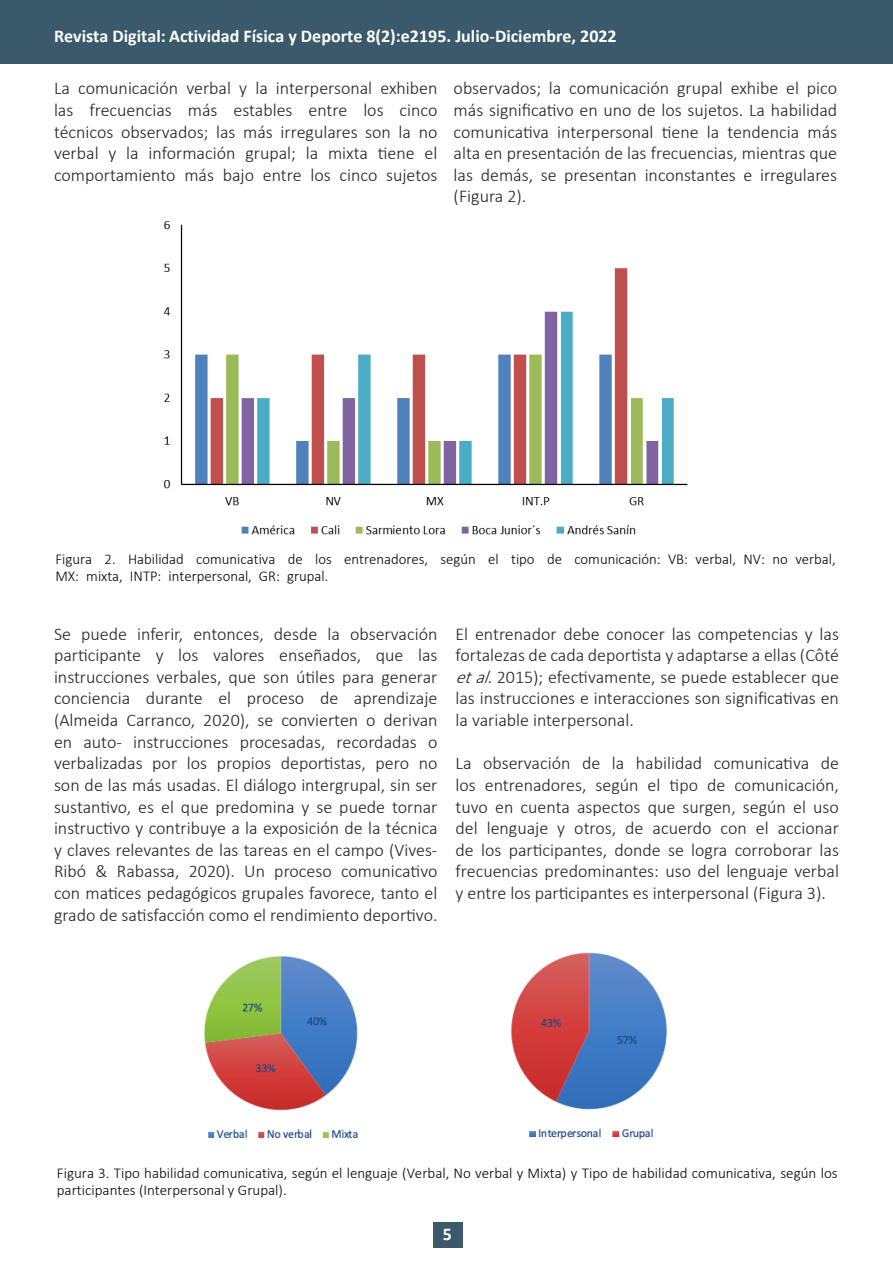
<style>
.page{position:relative;width:893px;height:1263px;background:#fff}
.page>*{position:absolute;margin:0;border:0;box-sizing:border-box;transform-origin:0 0}
.t1{font:300 18px/21.6px "Calibri";color:#231f20;text-align:justify}
.t2{font:700 18px "Calibri";color:#fff}
.t3{font:300 15px/17.2px "Calibri";color:#000}
.s1{font-style:italic}
</style>
<div class="page">
<div style="left:0;top:1px;width:893px;height:63px;background:#3a5a6b"></div>
<div style="left:433px;top:1222px;width:30px;height:26px;background:#3a5a6b"></div>
<img style="left:163px;top:220px;width:525px;height:315px">
<img style="left:204px;top:952px;width:463px;height:188px">
<p class="t2" style="left:54px;top:23px;width:564px">Revista Digital: Actividad Física y Deporte 8(2):e2195. Julio-Diciembre, 2022</p>
<p class="t1" style="left:54px;top:77px;width:385px">La comunicación verbal y la interpersonal exhiben las frecuencias más estables entre los cinco técnicos observados; las más irregulares son la no verbal y la información grupal; la mixta tiene el comportamiento más bajo entre los cinco sujetos</p>
<p class="t1" style="left:454px;top:77px;width:385px">observados; la comunicación grupal exhibe el pico más significativo en uno de los sujetos. La habilidad comunicativa interpersonal tiene la tendencia más alta en presentación de las frecuencias, mientras que las demás, se presentan inconstantes e irregulares (Figura 2).</p>
<p class="t3" style="left:55px;top:550px;width:782px">Figura 2. Habilidad comunicativa de los entrenadores, según el tipo de comunicación: VB: verbal, NV: no verbal,<br>MX: mixta, INTP: interpersonal, GR: grupal.</p>
<p class="t1" style="left:54px;top:623px;width:385px">Se puede inferir, entonces, desde la observación participante y los valores enseñados, que las instrucciones verbales, que son útiles para generar conciencia durante el proceso de aprendizaje (Almeida Carranco, 2020), se convierten o derivan en auto- instrucciones procesadas, recordadas o verbalizadas por los propios deportistas, pero no son de las más usadas. El diálogo intergrupal, sin ser sustantivo, es el que predomina y se puede tornar instructivo y contribuye a la exposición de la técnica y claves relevantes de las tareas en el campo (Vives-Ribó &amp; Rabassa, 2020). Un proceso comunicativo con matices pedagógicos grupales favorece, tanto el grado de satisfacción como el rendimiento deportivo.</p>
<p class="t1" style="left:455px;top:623px;width:385px">El entrenador debe conocer las competencias y las fortalezas de cada deportista y adaptarse a ellas (Côté <span class="s1">etal.</span>2015); efectivamente, se puede establecer que las instrucciones e interacciones son significativas en la variable interpersonal.</p>
<p class="t1" style="left:455px;top:752px;width:385px">La observación de la habilidad comunicativa de los entrenadores, según el tipo de comunicación, tuvo en cuenta aspectos que surgen, según el uso del lenguaje y otros, de acuerdo con el accionar de los participantes, donde se logra corroborar las frecuencias predominantes: uso del lenguaje verbal y entre los participantes es interpersonal (Figura 3).</p>
<p class="t3" style="left:57px;top:1164px;width:782px">Figura 3. Tipo habilidad comunicativa, según el lenguaje (Verbal, No verbal y Mixta) y Tipo de habilidad comunicativa, según los participantes (Interpersonal y Grupal).</p>
<p class="t2" style="left:443px;top:1221px;width:11px">5</p>
</div>
